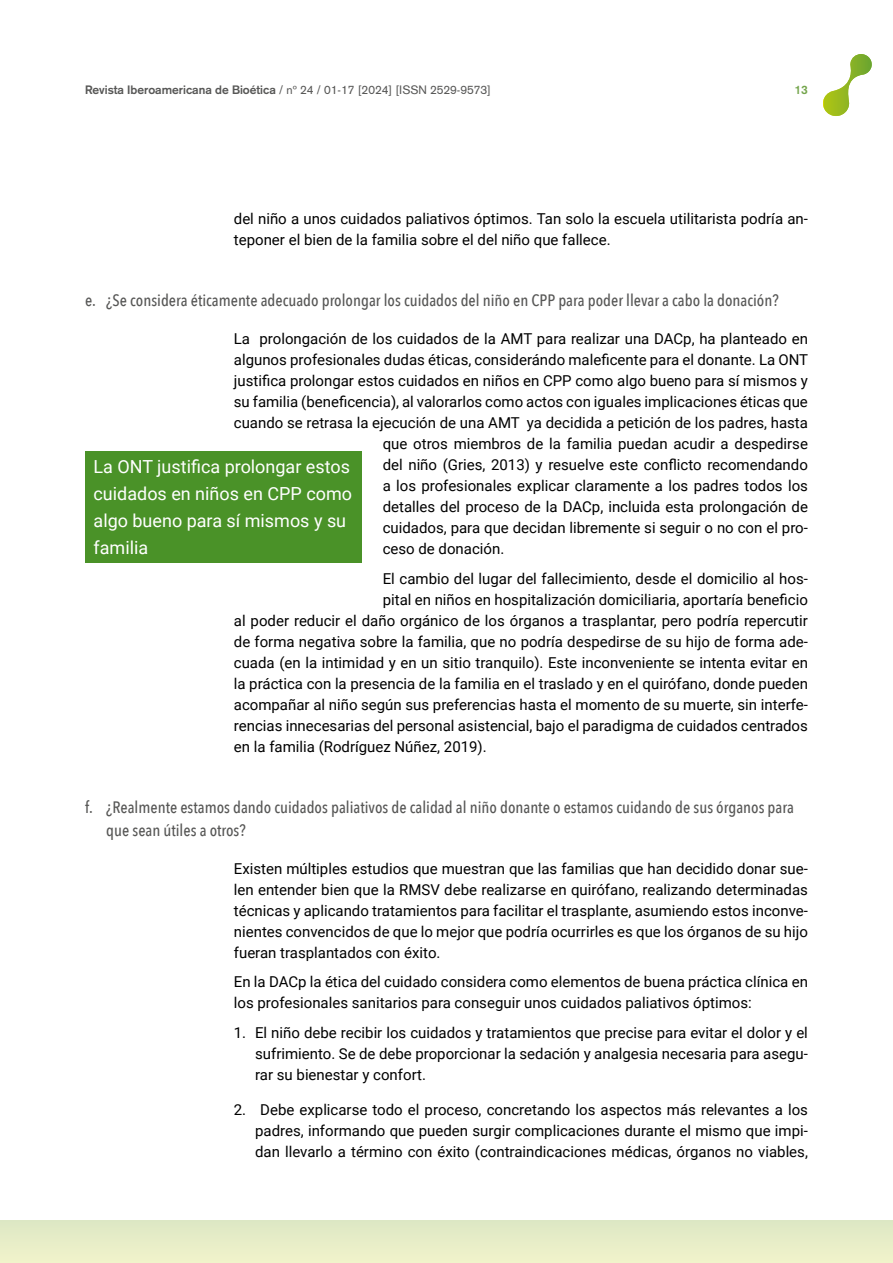
<style>
.page{position:relative;width:893px;height:1263px;background:#fff}
.page>*{position:absolute;margin:0;border:0;box-sizing:border-box;transform-origin:0 0}
.t1{font:18px/27px "Roboto";color:#fff}
.t2{font:500 16.5px/22.5px "Avenir Next Condensed";color:#575756}
.t3{font:15px/21px "Roboto";color:#000;text-align:justify}
.t4{font:12px "Akzidenz Grotesk";color:#575756}
.t5{font:700 12px "Akzidenz Grotesk";color:#74a54c}
.s1{font-weight:700}
</style>
<div class="page">
<div style="left:0;top:1220px;width:893px;height:43px;background:#e7edc8"></div>
<svg style="left:823px;top:54px;width:49px;height:62px"></svg>
<div style="left:85px;top:451px;width:276px;height:112px;background:#4a9228"></div>
<p class="t4" style="left:85px;top:83px;width:407px"><span class="s1">Revista Iberoamericana de Bioética</span> / nº 24 / 01-17 [2024] [ISSN 2529-9573]</p>
<p class="t5" style="left:795px;top:83px;width:15px">13</p>
<p class="t3" style="left:234px;top:207px;width:576px">del niño a unos cuidados paliativos óptimos. Tan solo la escuela utilitarista podría an&shy;teponer el bien de la familia sobre el del niño que fallece.</p>
<p class="t2" style="left:85px;top:289px;width:695px">e. ¿Se considera éticamente adecuado prolongar los cuidados del niño en CPP para poder llevar a cabo la donación?</p>
<p class="t3" style="left:234px;top:327px;width:576px">La prolongación de los cuidados de la AMT para realizar una DACp, ha planteado en</p>
<p class="t3" style="left:234px;top:348px;width:576px">algunos profesionales dudas éticas, considerándo maleficente para el donante. La ONT</p>
<p class="t3" style="left:234px;top:369px;width:576px">justifica prolongar estos cuidados en niños en CPP como algo bueno para sí mismos y</p>
<p class="t3" style="left:234px;top:391px;width:576px">su familia (beneficencia), al valorarlos como actos con iguales implicaciones éticas que</p>
<p class="t3" style="left:234px;top:412px;width:576px">cuando se retrasa la ejecución de una AMT ya decidida a petición de los padres, hasta</p>
<p class="t3" style="left:383px;top:433px;width:427px">que otros miembros de la familia puedan acudir a despedirse</p>
<p class="t3" style="left:383px;top:454px;width:427px">del niño (Gries, 2013) y resuelve este conflicto recomendando</p>
<p class="t3" style="left:383px;top:475px;width:427px">a los profesionales explicar claramente a los padres todos los</p>
<p class="t3" style="left:383px;top:496px;width:427px">detalles del proceso de la DACp, incluida esta prolongación de</p>
<p class="t3" style="left:383px;top:517px;width:427px">cuidados, para que decidan libremente si seguir o no con el pro-</p>
<p class="t3" style="left:383px;top:538px;width:123px">ceso de donación.</p>
<p class="t3" style="left:383px;top:567px;width:427px">El cambio del lugar del fallecimiento, desde el domicilio al hos-</p>
<p class="t3" style="left:383px;top:588px;width:427px">pital en niños en hospitalización domiciliaria, aportaría beneficio</p>
<p class="t3" style="left:234px;top:609px;width:576px">al poder reducir el daño orgánico de los órganos a trasplantar, pero podría repercutir</p>
<p class="t3" style="left:234px;top:631px;width:576px">de forma negativa sobre la familia, que no podría despedirse de su hijo de forma ade-</p>
<p class="t3" style="left:234px;top:652px;width:576px">cuada (en la intimidad y en un sitio tranquilo). Este inconveniente se intenta evitar en</p>
<p class="t3" style="left:234px;top:673px;width:576px">la práctica con la presencia de la familia en el traslado y en el quirófano, donde pueden</p>
<p class="t3" style="left:234px;top:694px;width:576px">acompañar al niño según sus preferencias hasta el momento de su muerte, sin interfe-</p>
<p class="t3" style="left:234px;top:715px;width:576px">rencias innecesarias del personal asistencial, bajo el paradigma de cuidados centrados</p>
<p class="t3" style="left:234px;top:736px;width:254px">en la familia (Rodríguez Núñez, 2019).</p>
<p class="t1" style="left:94px;top:453px;width:260px">La ONT justifica prolongar estos cuidados en niños en CPP como algo bueno para sí mismos y su familia</p>
<p class="t2" style="left:106px;top:796px;width:689px;text-indent:-21px">f. ¿Realmente estamos dando cuidados paliativos de calidad al niño donante o estamos cuidando de sus órganos para que sean útiles a otros?</p>
<p class="t3" style="left:234px;top:857px;width:576px">Existen múltiples estudios que muestran que las familias que han decidido donar sue&shy;len entender bien que la RMSV debe realizarse en quirófano, realizando determinadas técnicas y aplicando tratamientos para facilitar el trasplante, asumiendo estos inconve&shy;nientes convencidos de que lo mejor que podría ocurrirles es que los órganos de su hijo fueran trasplantados con éxito.</p>
<p class="t3" style="left:234px;top:971px;width:576px">En la DACp la ética del cuidado considera como elementos de buena práctica clínica en los profesionales sanitarios para conseguir unos cuidados paliativos óptimos:</p>
<p class="t3" style="left:255px;top:1021px;width:554px;text-indent:-21px">1. El niño debe recibir los cuidados y tratamientos que precise para evitar el dolor y el sufrimiento. Se de debe proporcionar la sedación y analgesia necesaria para asegu&shy;rar su bienestar y confort.</p>
<p class="t3" style="left:255px;top:1098px;width:554px;text-indent:-21px">2. Debe explicarse todo el proceso, concretando los aspectos más relevantes a los padres, informando que pueden surgir complicaciones durante el mismo que impi&shy;dan llevarlo a término con éxito (contraindicaciones médicas, órganos no viables,</p>
</div>
